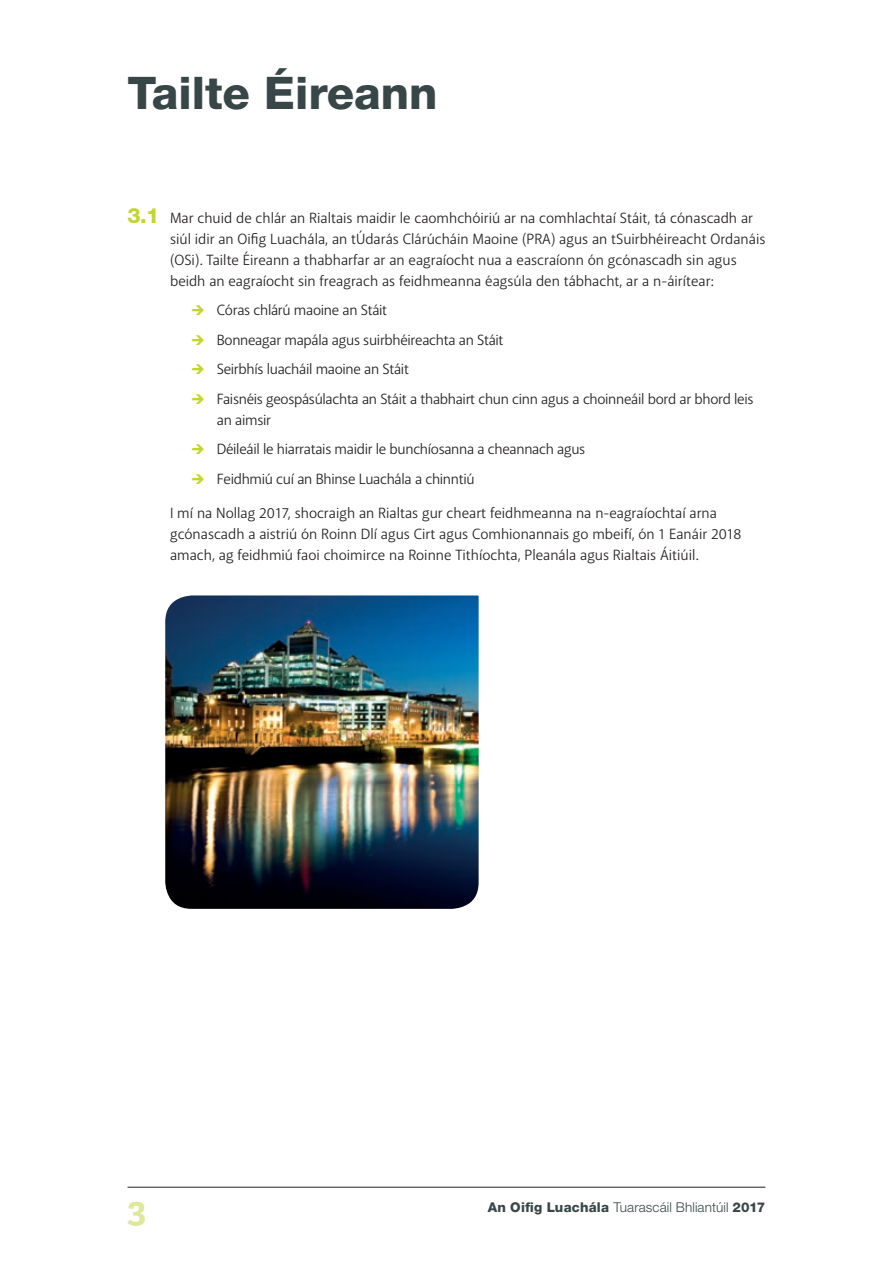
<style>
.page{position:relative;width:893px;height:1263px;background:#fff}
.page>*{position:absolute;margin:0;border:0;box-sizing:border-box;transform-origin:0 0}
.t1{font:800 45px "Helvetica Neue LT Std";color:#384647}
.t2{font:700 36px "Adelle PE";color:#dee899}
.t3{font:15px/21px "Akagi";color:#231f20}
.t4{font:15px/29.5px "Akagi";letter-spacing:-.02em;color:#231f20}
.t5{font:300 13.5px "Helvetica Neue LT Std";letter-spacing:.01em;color:#384647}
.s1{font-family:"Helvetica Neue LT Std";font-weight:800;font-size:21px;color:#c1d72f}
.s2{font-weight:800}
</style>
<div class="page">
<hr style="left:128px;top:1187px;width:637px;height:1px;background:#231f20">
<img style="left:165px;top:595px;width:314px;height:314px">
<h1 class="t1" style="left:128px;top:66px;width:312px">Tailte Éireann</h1>
<p class="t3" style="left:170px;top:207px;width:597px;text-indent:-43px"><span class="s1">3.1</span> Mar chuid de chlár an Rialtais maidir le caomhchóiriú ar na comhlachtaí Stáit, tá cónascadh ar siúl idir an Oifig Luachála, an tÚdarás Clárúcháin Maoine (PRA) agus an tSuirbhéireacht Ordanáis (OSi). Tailte Éireann a thabharfar ar an eagraíocht nua a eascraíonn ón gcónascadh sin agus beidh an eagraíocht sin freagrach as feidhmeanna éagsúla den tábhacht, ar a n-áirítear:</p>
<p class="t4" style="left:217px;top:295px;width:538px">Córas chlárú maoine an Stáit<br>Bonneagar mapála agus suirbhéireachta an Stáit<br>Seirbhís luacháil maoine an Stáit<br>Faisnéis geospásúlachta an Stáit a thabhairt chun cinn agus a choinneáil bord ar bhord leis</p>
<p class="t4" style="left:217px;top:405px;width:370px">an aimsir<br>Déileáil le hiarratais maidir le bunchíosanna a cheannach agus<br>Feidhmiú cuí an Bhinse Luachála a chinntiú</p>
<p class="t3" style="left:170px;top:502px;width:573px">I mí na Nollag 2017, shocraigh an Rialtas gur cheart feidhmeanna na n-eagraíochtaí arna gcónascadh a aistriú ón Roinn Dlí agus Cirt agus Comhionannais go mbeifí, ón 1 Eanáir 2018 amach, ag feidhmiú faoi choimirce na Roinne Tithíochta, Pleanála agus Rialtais Áitiúil.</p>
<h2 class="t2" style="left:128px;top:1184px;width:20px">3</h2>
<p class="t5" style="left:488px;top:1198px;width:279px"><span class="s2">An Oifig Luachála</span> Tuarascáil Bhliantúil <span class="s2">2017</span></p>
</div>
